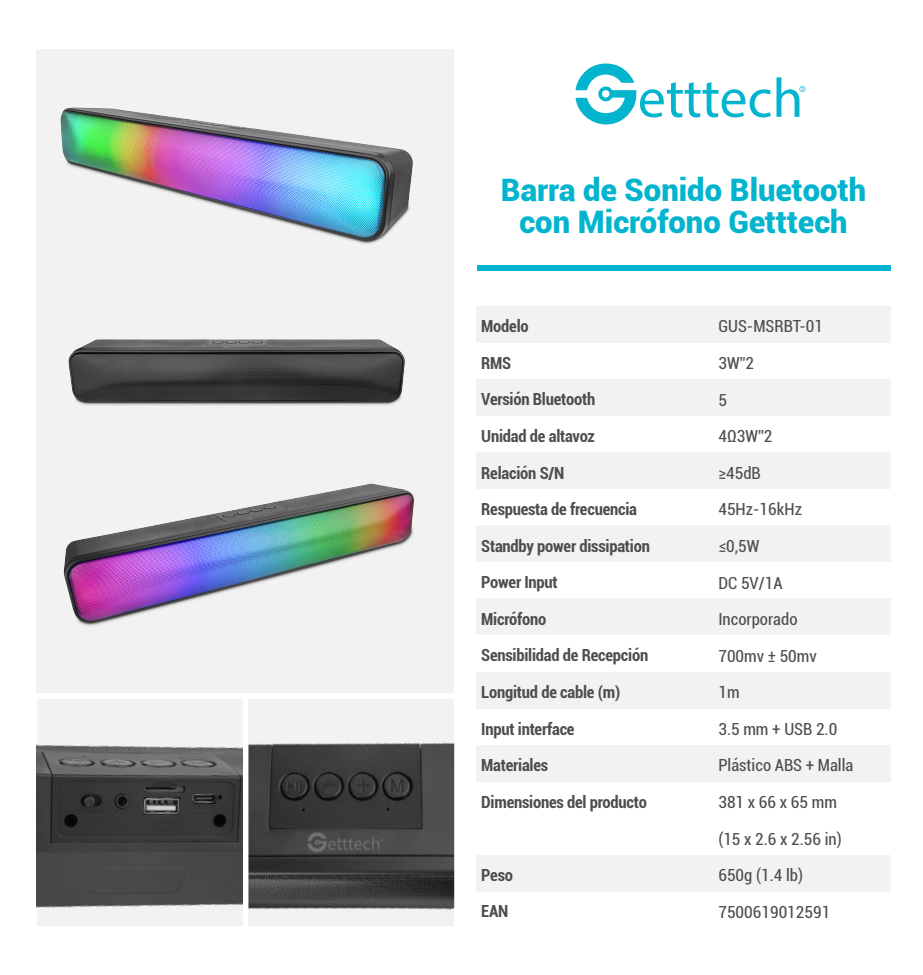
<style>
.page{position:relative;width:923px;height:975px;background:#fff}
.page>*{position:absolute;margin:0;border:0;box-sizing:border-box;transform-origin:0 0}
.t1{font:900 30.97px/32px "Roboto";color:#03b4ce;text-align:center}
.t2{font:700 condensed 16.65px/36.6px "Roboto";letter-spacing:-.015em;color:#4d4d4d}
.t3{font:condensed 16.65px/36.6px "Roboto";color:#4d4d4d}
</style>
<div class="page">
<div style="left:37px;top:49px;width:417px;height:643px;background:#f2f2f2"></div>
<div style="left:37px;top:699px;width:205px;height:227px;background:#f2f2f2"></div>
<img style="left:248px;top:722px;width:206px;height:204px">
<img style="left:37px;top:744px;width:205px;height:164px">
<img style="left:60px;top:107px;width:353px;height:82px">
<img style="left:51px;top:549px;width:375px;height:189px">
<img style="left:66px;top:189px;width:348px;height:360px">
<div style="left:475px;top:306px;width:415px;height:36px;background:#f2f2f2"></div>
<div style="left:475px;top:379px;width:415px;height:37px;background:#f2f2f2"></div>
<div style="left:475px;top:452px;width:415px;height:37px;background:#f2f2f2"></div>
<div style="left:475px;top:525px;width:415px;height:37px;background:#f2f2f2"></div>
<div style="left:475px;top:598px;width:415px;height:37px;background:#f2f2f2"></div>
<div style="left:475px;top:672px;width:415px;height:36px;background:#f2f2f2"></div>
<div style="left:475px;top:745px;width:415px;height:36px;background:#f2f2f2"></div>
<div style="left:475px;top:855px;width:415px;height:36px;background:#f2f2f2"></div>
<svg style="left:575px;top:64px;width:195px;height:60px"></svg>
<svg style="left:776px;top:77px;width:29px;height:40px"></svg>
<div style="left:477px;top:265px;width:413px;height:5px;background:#03b4ce"></div>
<h1 class="t1" style="left:500px;top:173px;width:366px">Barra de Sonido Bluetooth con Micrófono Getttech</h1>
<p class="t2" style="left:481px;top:307px;width:170px">Modelo<br>RMS<br>Versión Bluetooth<br>Unidad de altavoz<br>Relación S/N<br>Respuesta de frecuencia<br>Standby power dissipation<br>Power Input<br>Micrófono<br>Sensibilidad de Recepción<br>Longitud de cable (m)<br>Input interface<br>Materiales<br>Dimensiones del producto</p>
<p class="t2" style="left:481px;top:856px;width:33px">Peso<br>EAN</p>
<p class="t3" style="left:718px;top:308px;width:136px">GUS-MSRBT-01<br>3W”2<br>5<br>4Ω3W”2<br>≥45dB<br>45Hz-16kHz<br>≤0,5W<br>DC 5V/1A<br>Incorporado<br>700mv ± 50mv<br>1m<br>3.5 mm + USB 2.0<br>Plástico ABS + Malla<br>381 x 66 x 65 mm (15 x 2.6 x 2.56 in)<br>650g (1.4 lb)<br>7500619012591</p>
</div>
